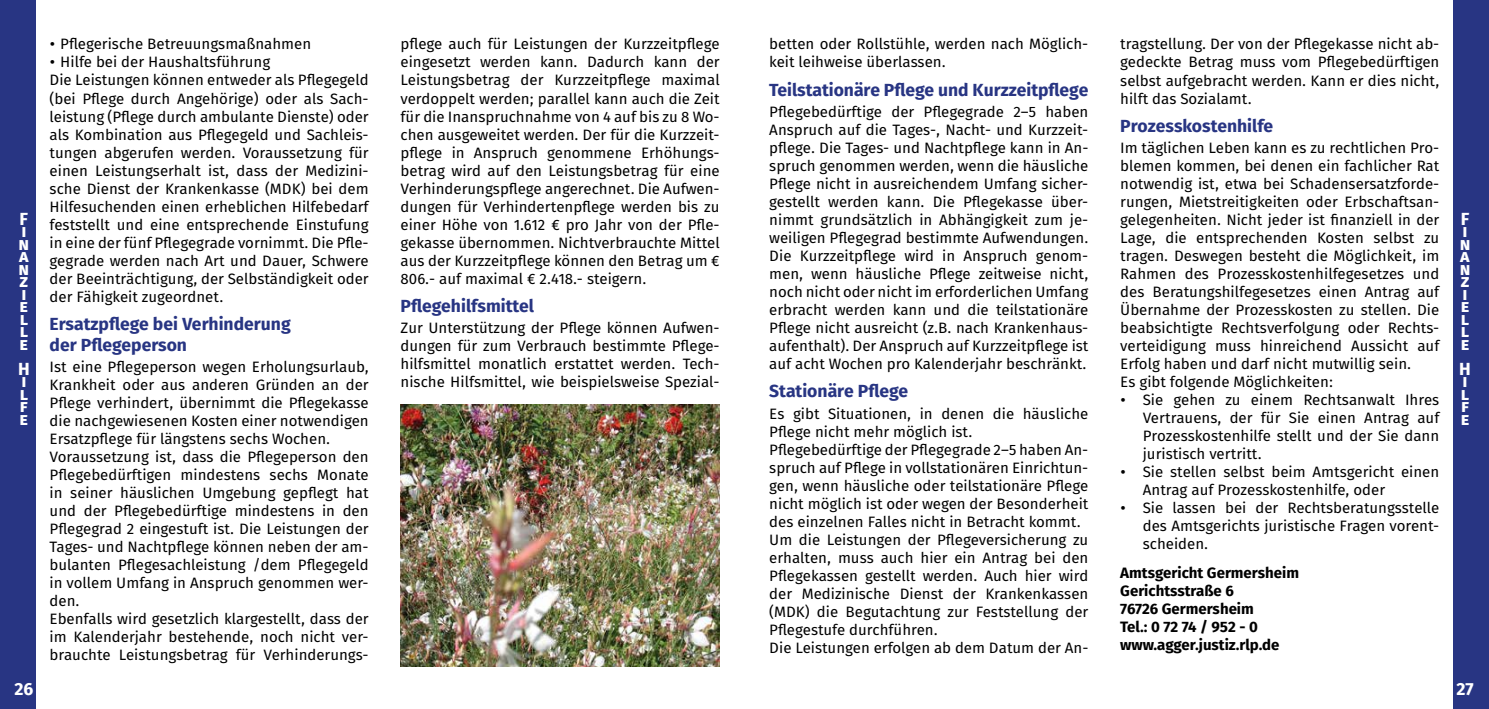
<style>
.page{position:relative;width:1489px;height:709px;background:#fff}
.page>*{position:absolute;margin:0;border:0;box-sizing:border-box;transform-origin:0 0}
.t1{font:700 17.5px/21px "Fira Sans OT";color:#283583}
.t2{font:700 17.5px/12.5px "Fira Sans OT";color:#fff}
.t3{font:15px/18px "Fira Sans OT";color:#000}
.t4{font:700 15px/18px "Fira Sans OT";color:#000}
</style>
<div class="page">
<div style="left:0;top:0;width:35px;height:709px;background:#283583"></div>
<div style="left:1453px;top:0;width:35px;height:709px;background:#283583"></div>
<img style="left:400px;top:404px;width:319px;height:262px">
<p class="t2" style="left:19px;top:213px;width:12px">F i n a n z i e l l e</p>
<p class="t2" style="left:18px;top:363px;width:13px">H i l f e</p>
<p class="t3" style="left:50px;top:36px;width:263px">• Pflegerische Betreuungsmaßnahmen</p>
<p class="t3" style="left:50px;top:54px;width:320px">• Hilfe bei der Haushaltsführung<br>Die Leistungen können entweder als Pflegegeld (bei Pflege durch Angehörige) oder als Sach&shy;leistung (Pflege durch ambulante Dienste) oder als Kombination aus Pflegegeld und Sachleis&shy;tungen abgerufen werden. Voraussetzung für einen Leistungserhalt ist, dass der Medizini&shy;sche Dienst der Krankenkasse (MDK) bei dem Hilfesuchenden einen erheblichen Hilfebedarf feststellt und eine entsprechende Einstufung in eine der fünf Pflegegrade vornimmt. Die Pfle&shy;gegrade werden nach Art und Dauer, Schwere der Beeinträchtigung, der Selbständigkeit oder der Fähigkeit zugeordnet.</p>
<p class="t1" style="left:50px;top:314px;width:243px">Ersatzpflege bei Verhinderung der Pflegeperson</p>
<p class="t3" style="left:50px;top:359px;width:320px">Ist eine Pflegeperson wegen Erholungsurlaub, Krankheit oder aus anderen Gründen an der Pflege verhindert, übernimmt die Pflegekasse die nachgewiesenen Kosten einer notwendigen Ersatzpflege für längstens sechs Wochen.<br>Voraussetzung ist, dass die Pflegeperson den Pflegebedürftigen mindestens sechs Monate in seiner häuslichen Umgebung gepflegt hat und der Pflegebedürftige mindestens in den Pflegegrad 2 eingestuft ist. Die Leistungen der Tages- und Nachtpflege können neben der am&shy;bulanten Pflegesachleistung /dem Pflegegeld in vollem Umfang in Anspruch genommen wer&shy;den.<br>Ebenfalls wird gesetzlich klargestellt, dass der im Kalenderjahr bestehende, noch nicht ver&shy;brauchte Leistungsbetrag für Verhinderungs-</p>
<p class="t3" style="left:400px;top:36px;width:320px;text-align:justify">pflege auch für Leistungen der Kurzzeitpflege eingesetzt werden kann. Dadurch kann der Leistungsbetrag der Kurzzeitpflege maximal verdoppelt werden; parallel kann auch die Zeit für die Inanspruchnahme von 4 auf bis zu 8 Wo&shy;chen ausgeweitet werden. Der für die Kurzzeit&shy;pflege in Anspruch genommene Erhöhungs&shy;betrag wird auf den Leistungsbetrag für eine Verhinderungspflege angerechnet. Die Aufwen&shy;dungen für Verhindertenpflege werden bis zu einer Höhe von 1.612 € pro Jahr von der Pfle&shy;gekasse übernommen. Nichtverbrauchte Mittel aus der Kurzzeitpflege können den Betrag um € 806.- auf maximal € 2.418.- steigern.</p>
<p class="t1" style="left:400px;top:296px;width:135px">Pflegehilfsmittel</p>
<p class="t3" style="left:400px;top:320px;width:320px;text-align:justify">Zur Unterstützung der Pflege können Aufwen&shy;dungen für zum Verbrauch bestimmte Pflege&shy;hilfsmittel monatlich erstattet werden. Tech&shy;nische Hilfsmittel, wie beispielsweise Spezial-</p>
<p class="t3" style="left:769px;top:36px;width:320px">betten oder Rollstühle, werden nach Möglich&shy;keit leihweise überlassen.</p>
<p class="t1" style="left:769px;top:80px;width:320px">Teilstationäre Pflege und Kurzzeitpflege</p>
<p class="t3" style="left:769px;top:104px;width:320px;text-align:justify">Pflegebedürftige der Pflegegrade 2–5 haben Anspruch auf die Tages-, Nacht- und Kurzzeit&shy;pflege. Die Tages- und Nachtpflege kann in An&shy;spruch genommen werden, wenn die häusliche Pflege nicht in ausreichendem Umfang sicher&shy;gestellt werden kann. Die Pflegekasse über&shy;nimmt grundsätzlich in Abhängigkeit zum je&shy;weiligen Pflegegrad bestimmte Aufwendungen.<br>Die Kurzzeitpflege wird in Anspruch genom&shy;men, wenn häusliche Pflege zeitweise nicht, noch nicht oder nicht im erforderlichen Umfang erbracht werden kann und die teilstationäre Pflege nicht ausreicht (z.B. nach Krankenhaus&shy;aufenthalt). Der Anspruch auf Kurzzeitpflege ist auf acht Wochen pro Kalenderjahr beschränkt.</p>
<p class="t1" style="left:769px;top:382px;width:140px">Stationäre Pflege</p>
<p class="t3" style="left:769px;top:406px;width:320px">Es gibt Situationen, in denen die häusliche Pflege nicht mehr möglich ist.<br>Pflegebedürftige der Pflegegrade 2–5 haben An&shy;spruch auf Pflege in vollstationären Einrichtun&shy;gen, wenn häusliche oder teilstationäre Pflege nicht möglich ist oder wegen der Besonderheit des einzelnen Falles nicht in Betracht kommt.<br>Um die Leistungen der Pflegeversicherung zu erhalten, muss auch hier ein Antrag bei den Pflegekassen gestellt werden. Auch hier wird der Medizinische Dienst der Krankenkassen (MDK) die Begutachtung zur Feststellung der Pflegestufe durchführen.<br>Die Leistungen erfolgen ab dem Datum der An-</p>
<p class="t3" style="left:1120px;top:36px;width:320px;text-align:justify">tragstellung. Der von der Pflegekasse nicht ab&shy;gedeckte Betrag muss vom Pflegebedürftigen selbst aufgebracht werden. Kann er dies nicht, hilft das Sozialamt.</p>
<p class="t1" style="left:1120px;top:116px;width:154px">Prozesskostenhilfe</p>
<p class="t3" style="left:1120px;top:140px;width:320px">Im täglichen Leben kann es zu rechtlichen Pro&shy;blemen kommen, bei denen ein fachlicher Rat notwendig ist, etwa bei Schadensersatzforde&shy;rungen, Mietstreitigkeiten oder Erbschaftsan&shy;gelegenheiten. Nicht jeder ist finanziell in der Lage, die entsprechenden Kosten selbst zu tragen. Deswegen besteht die Möglichkeit, im Rahmen des Prozesskostenhilfegesetzes und des Beratungshilfegesetzes einen Antrag auf Übernahme der Prozesskosten zu stellen. Die beabsichtigte Rechtsverfolgung oder Rechts&shy;verteidigung muss hinreichend Aussicht auf Erfolg haben und darf nicht mutwillig sein.<br>Es gibt folgende Möglichkeiten:</p>
<p class="t3" style="left:1142px;top:392px;width:298px;text-align:justify;text-indent:-22px">• Sie gehen zu einem Rechtsanwalt Ihres Vertrauens, der für Sie einen Antrag auf Prozesskostenhilfe stellt und der Sie dann juristisch vertritt.</p>
<p class="t3" style="left:1142px;top:464px;width:298px;text-indent:-22px">• Sie stellen selbst beim Amtsgericht einen<br>Antrag auf Prozesskostenhilfe, oder</p>
<p class="t3" style="left:1142px;top:500px;width:298px;text-align:justify;text-indent:-22px">• Sie lassen bei der Rechtsberatungsstelle des Amtsgerichts juristische Fragen vorent&shy;scheiden.</p>
<p class="t4" style="left:1120px;top:565px;width:180px">Amtsgericht Germersheim<br>Gerichtsstraße 6<br>76726 Germersheim<br>Tel.: 0 72 74 / 952 - 0 www.agger.justiz.rlp.de</p>
<p class="t2" style="left:1459px;top:213px;width:12px">F i n a n z i e l l e</p>
<p class="t2" style="left:1458px;top:363px;width:13px">H i l f e</p>
<p class="t2" style="left:15px;top:684px;width:20px">26</p>
<p class="t2" style="left:1456px;top:684px;width:18px">27</p>
</div>
